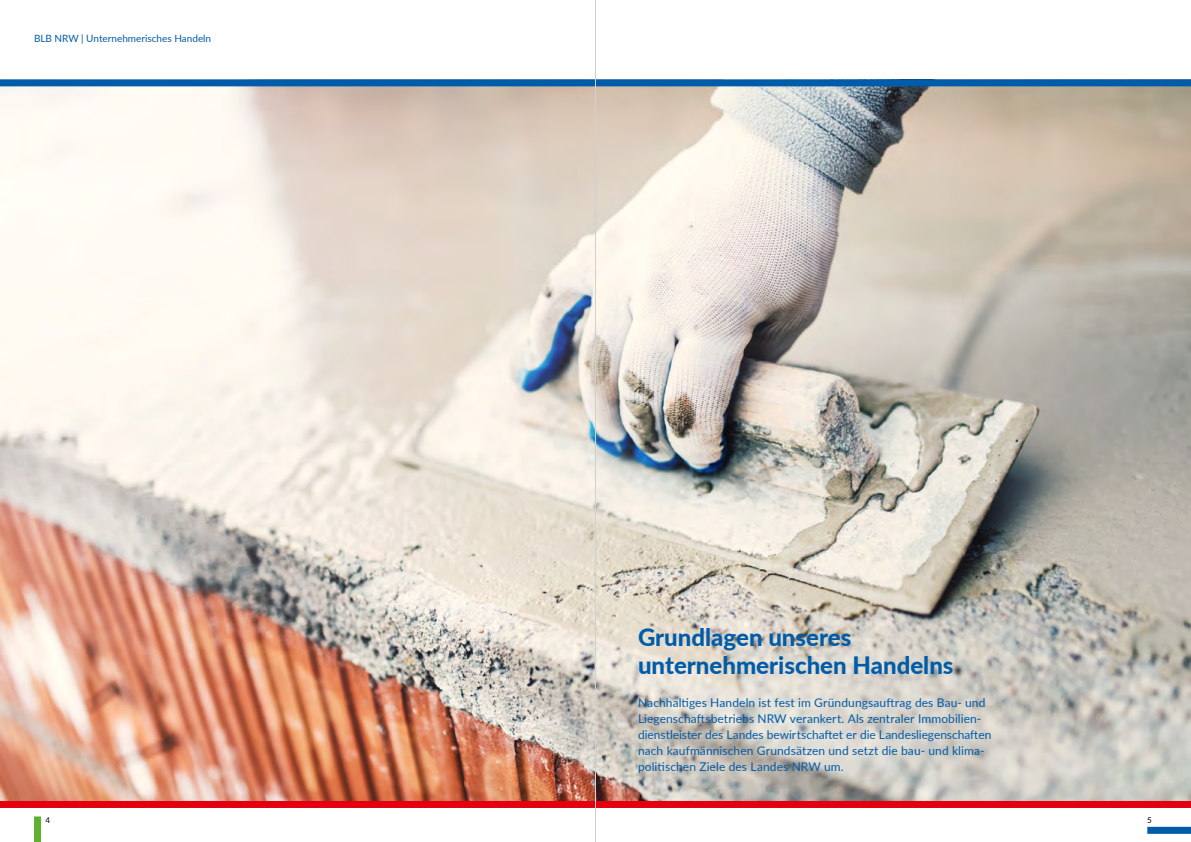
<style>
.page{position:relative;width:1191px;height:842px;background:#fff}
.page>*{position:absolute;margin:0;border:0;box-sizing:border-box;transform-origin:0 0}
.t1{font:800 24px/28px "Lato";color:#005ca9}
.t2{font:12px/16px "Lato";letter-spacing:.005em;color:#005ca9}
.t3{font:10px "Lato";color:#005ca9}
.t4{font:8px "Lato";color:#000}
</style>
<div class="page">
<img style="left:0;top:86px;width:1191px;height:715px">
<div style="left:0;top:801px;width:1191px;height:7px;background:#e3000f"></div>
<div style="left:0;top:79px;width:1191px;height:7px;background:#005ca9"></div>
<div style="left:34px;top:816px;width:7px;height:26px;background:#5db12e"></div>
<div style="left:1147px;top:827px;width:44px;height:7px;background:#005ca9"></div>
<hr style="left:595px;top:0;width:1px;height:842px;background:#cfd0d0">
<p class="t3" style="left:34px;top:31px;width:179px">BLB NRW | Unternehmerisches Handeln</p>
<h1 class="t1" style="left:638px;top:622px;width:317px">Grundlagen unseres unternehmerischen Handelns</h1>
<p class="t2" style="left:638px;top:694px;width:355px">Nachhaltiges Handeln ist fest im Gründungsauftrag des Bau- und Liegenschaftsbetriebs NRW verankert. Als zentraler Immobilien&shy;dienstleister des Landes bewirtschaftet er die Landesliegenschaften nach kaufmännischen Grundsätzen und setzt die bau- und klima&shy;politischen Ziele des Landes NRW um.</p>
<p class="t4" style="left:45px;top:814px;width:6px">4</p>
<p class="t4" style="left:1147px;top:814px;width:6px">5</p>
</div>
